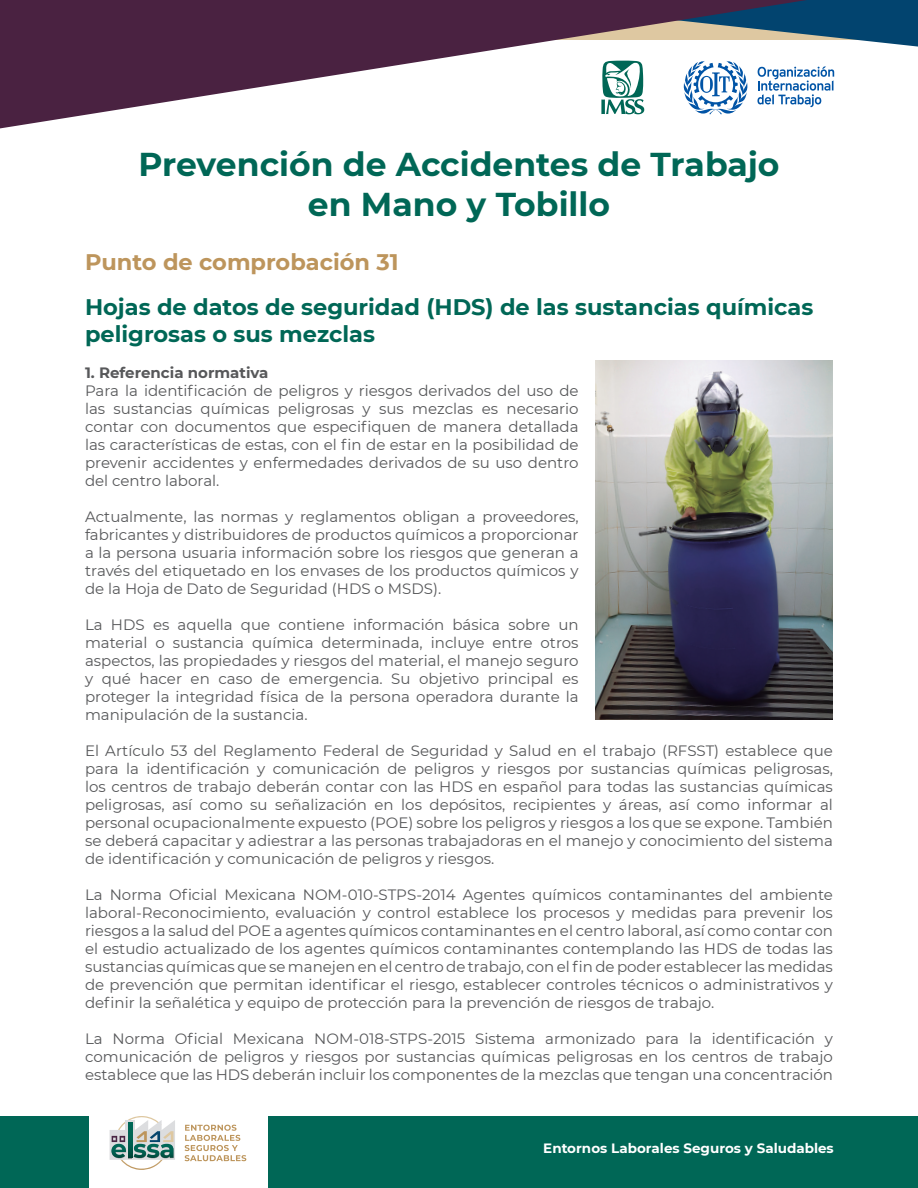
<style>
.page{position:relative;width:918px;height:1188px;background:#fff}
.page>*{position:absolute;margin:0;border:0;box-sizing:border-box;transform-origin:0 0}
.t1{font:700 33px/39.6px "Montserrat";color:#006756;text-align:center}
.t2{font:700 22.5px/27px "Montserrat";color:#006756}
.t3{font:700 22.5px "Montserrat";color:#bd955c}
.t4{font:15px/18px "Montserrat";color:#57585a;text-align:justify}
.t5{font:700 15px "Montserrat";color:#57585a}
.t6{font:700 13.5px "Montserrat";color:#fff}
</style>
<div class="page">
<div style="left:268px;top:1116px;width:650px;height:72px;background:#006756"></div>
<div style="left:0;top:1116px;width:88px;height:72px;background:#006756"></div>
<svg style="left:0;top:0;width:918px;height:129px"></svg>
<svg style="left:185px;top:1125px;width:61px;height:36px"></svg>
<svg style="left:110px;top:1116px;width:65px;height:54px"></svg>
<img style="left:596px;top:360px;width:237px;height:360px">
<h1 class="t1" style="left:138px;top:143px;width:643px">Prevención de Accidentes de Trabajo en Mano y Tobillo</h1>
<h2 class="t3" style="left:85px;top:246px;width:315px">Punto de comprobación 31</h2>
<h2 class="t2" style="left:85px;top:292px;width:730px">Hojas de datos de seguridad (HDS) de las sustancias químicas peligrosas o sus mezclas</h2>
<p class="t5" style="left:85px;top:362px;width:185px">1. Referencia normativa</p>
<p class="t4" style="left:85px;top:381px;width:495px">Para la identificación de peligros y riesgos derivados del uso de las sustancias químicas peligrosas y sus mezclas es necesario contar con documentos que especifiquen de manera detallada las características de estas, con el fin de estar en la posibilidad de prevenir accidentes y enfermedades derivados de su uso dentro del centro laboral.</p>
<p class="t4" style="left:85px;top:507px;width:495px">Actualmente, las normas y reglamentos obligan a proveedores, fabricantes y distribuidores de productos químicos a proporcionar a la persona usuaria información sobre los riesgos que generan a través del etiquetado en los envases de los productos químicos y de la Hoja de Dato de Seguridad (HDS o MSDS).</p>
<p class="t4" style="left:85px;top:615px;width:495px">La HDS es aquella que contiene información básica sobre un material o sustancia química determinada, incluye entre otros aspectos, las propiedades y riesgos del material, el manejo seguro y qué hacer en caso de emergencia. Su objetivo principal es proteger la integridad física de la persona operadora durante la manipulación de la sustancia.</p>
<p class="t4" style="left:85px;top:741px;width:749px">El Artículo 53 del Reglamento Federal de Seguridad y Salud en el trabajo (RFSST) establece que para la identificación y comunicación de peligros y riesgos por sustancias químicas peligrosas, los centros de trabajo deberán contar con las HDS en español para todas las sustancias químicas peligrosas, así como su señalización en los depósitos, recipientes y áreas, así como informar al personal ocupacionalmente expuesto (POE) sobre los peligros y riesgos a los que se expone. También se deberá capacitar y adiestrar a las personas trabajadoras en el manejo y conocimiento del sistema de identificación y comunicación de peligros y riesgos.</p>
<p class="t4" style="left:85px;top:885px;width:749px">La Norma Oficial Mexicana NOM-010-STPS-2014 Agentes químicos contaminantes del ambiente laboral-Reconocimiento, evaluación y control establece los procesos y medidas para prevenir los riesgos a la salud del POE a agentes químicos contaminantes en el centro laboral, así como contar con el estudio actualizado de los agentes químicos contaminantes contemplando las HDS de todas las sustancias químicas que se manejen en el centro de trabajo, con el fin de poder establecer las medidas de prevención que permitan identificar el riesgo, establecer controles técnicos o administrativos y definir la señalética y equipo de protección para la prevención de riesgos de trabajo.</p>
<p class="t4" style="left:85px;top:1029px;width:749px">La Norma Oficial Mexicana NOM-018-STPS-2015 Sistema armonizado para la identificación y comunicación de peligros y riesgos por sustancias químicas peligrosas en los centros de trabajo establece que las HDS deberán incluir los componentes de la mezclas que tengan una concentración</p>
<p class="t6" style="left:543px;top:1138px;width:292px">Entornos Laborales Seguros y Saludables</p>
</div>
